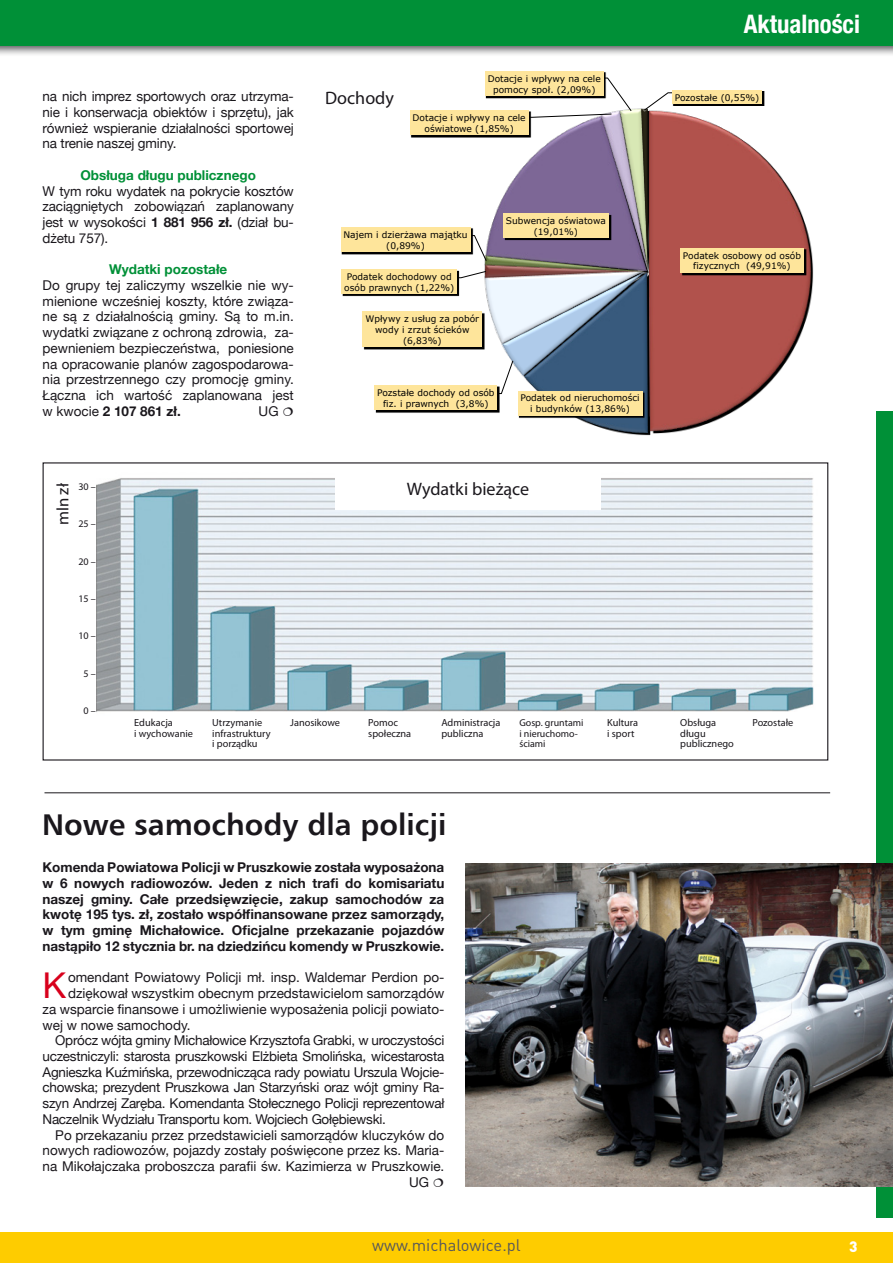
<style>
.page{position:relative;width:893px;height:1263px;background:#fff}
.page>*{position:absolute;margin:0;border:0;box-sizing:border-box;transform-origin:0 0}
.t1{font:35.55px "Helvetica Neue";color:#d8001c}
.t2{font:700 30px "Humnst 777 EU";color:#1a171c}
.t3{font:700 condensed 25.5px "Helvetica Neue LT Com";color:#fff}
.t4{font:18.15px "Myriad Pro";color:#1a171c}
.t5{font:16.8px "Myriad Pro";color:#1a171c}
.t6{font:16.5px "DIN Pro";color:#58585a}
.t7{font:900 15px "DIN";color:#fff}
.t8{font:13.5px/15.8px "Helvetica Neue";letter-spacing:-.01em;color:#1a171c;text-align:justify}
.t9{font:700 13.5px/15.8px "Helvetica Neue";color:#1a171c;text-align:justify}
.t10{font:700 13.5px "Helvetica Neue";color:#009037}
.t11{font:10.35px/10.4px "Myriad Pro";color:#1a171c}
.t12{font:10.05px "Myriad Pro";color:#1a171c}
.t13{font:9.9px/10.4px "Myriad Pro";color:#1a171c}
.t14{font:9px/10.9px "Verdana";color:#000;text-align:center}
.s1{font-weight:700}
</style>
<div class="page">
<div style="left:0;top:0;width:893px;height:56px;background:#1a171c;opacity:.75"></div>
<div style="left:0;top:0;width:893px;height:45px;background:#009037"></div>
<div style="left:0;top:1233px;width:893px;height:30px;background:#fecc00"></div>
<svg style="left:341px;top:71px;width:473px;height:365px"></svg>
<img style="left:96px;top:478px;width:718px;height:234px">
<div style="left:335px;top:467px;width:266px;height:43px;background:#fff"></div>
<div style="left:320px;top:85px;width:79px;height:24px;background:#fff"></div>
<div style="left:877px;top:411px;width:16px;height:807px;background:#009037"></div>
<hr style="left:44px;top:792px;width:786px;height:1px;background:#1a171c">
<img style="left:466px;top:864px;width:427px;height:323px">
<h3 class="t3" style="left:744px;top:8px;width:118px">Aktualności</h3>
<p class="t14" style="left:488px;top:73px;width:115px">Dotacje i wpływy na cele pomocy społ. (2,09%)</p>
<h3 class="t4" style="left:325px;top:87px;width:70px">Dochody</h3>
<p class="t8" style="left:43px;top:88px;width:253px">na nich imprez sportowych oraz utrzyma-</p>
<p class="t14" style="left:675px;top:92px;width:86px">Pozostałe (0,55%)</p>
<p class="t8" style="left:43px;top:104px;width:253px">nie i konserwacja obiektów i sprzętu), jak również wspieranie działalności sportowej na trenie naszej gminy.</p>
<p class="t10" style="left:80px;top:167px;width:177px">Obsługa długu publicznego</p>
<p class="t8" style="left:43px;top:183px;width:253px">W tym roku wydatek na pokrycie kosztów zaciągniętych zobowiązań zaplanowany jest w wysokości <span class="s1">1 881 956 zł.</span> (dział bu&shy;dżetu 757).</p>
<p class="t10" style="left:109px;top:261px;width:120px">Wydatki pozostałe</p>
<p class="t8" style="left:43px;top:277px;width:253px">Do grupy tej zaliczymy wszelkie nie wy&shy;mienione wcześniej koszty, które związa&shy;ne są z działalnością gminy. Są to m.in. wydatki związane z ochroną zdrowia, za&shy;pewnieniem bezpieczeństwa, poniesione na opracowanie planów zagospodarowa&shy;nia przestrzennego czy promocję gminy.<br>Łączna ich wartość zaplanowana jest w kwocie <span class="s1">2 107 861 zł.</span></p>
<p class="t14" style="left:413px;top:112px;width:115px">Dotacje i wpływy na cele oświatowe (1,85%)</p>
<p class="t14" style="left:506px;top:215px;width:102px">Subwencja oświatowa (19,01%)</p>
<p class="t14" style="left:343px;top:229px;width:126px">Najem i dzierżawa majątku (0,89%)</p>
<p class="t14" style="left:683px;top:250px;width:120px">Podatek osobowy od osób fizycznych (49,91%)</p>
<p class="t14" style="left:344px;top:271px;width:111px;text-align:left">Podatek dochodowy od osób prawnych (1,22%)</p>
<p class="t14" style="left:365px;top:314px;width:115px">Wpływy z usług za pobór wody i zrzut ścieków (6,83%)</p>
<p class="t14" style="left:377px;top:387px;width:119px">Pozstałe dochody od osób fiz. i prawnych (3,8%)</p>
<p class="t14" style="left:520px;top:393px;width:121px">Podatek od nieruchomości i budynków (13,86%)</p>
<p class="t8" style="left:259px;top:403px;width:21px">UG</p>
<p class="t5" style="left:53px;top:525px;width:44px;rotate:-90deg">mln zł</p>
<h3 class="t4" style="left:407px;top:478px;width:124px">Wydatki bieżące</h3>
<p class="t12" style="left:78px;top:480px;width:19px">30 –</p>
<p class="t12" style="left:78px;top:518px;width:19px">25 –</p>
<p class="t12" style="left:78px;top:555px;width:19px">20 –</p>
<p class="t12" style="left:78px;top:592px;width:19px">15 –</p>
<p class="t12" style="left:78px;top:630px;width:19px">10 –</p>
<p class="t12" style="left:84px;top:667px;width:14px">5 –</p>
<p class="t12" style="left:84px;top:705px;width:14px">0 –</p>
<p class="t11" style="left:134px;top:718px;width:60px">Edukacja<br>i wychowanie</p>
<p class="t11" style="left:212px;top:718px;width:60px">Utrzymanie infrastruktury i porządku</p>
<p class="t11" style="left:290px;top:718px;width:51px">Janosikowe</p>
<p class="t11" style="left:368px;top:718px;width:45px">Pomoc społeczna</p>
<p class="t11" style="left:441px;top:718px;width:61px">Administracja publiczna</p>
<p class="t13" style="left:519px;top:717px;width:66px">Gosp. gruntami i nieruchomo&shy;ściami</p>
<p class="t11" style="left:607px;top:718px;width:33px">Kultura i sport</p>
<p class="t11" style="left:680px;top:718px;width:55px">Obsługa długu publicznego</p>
<p class="t11" style="left:752px;top:718px;width:42px">Pozostałe</p>
<h2 class="t2" style="left:42px;top:806px;width:406px">Nowe samochody dla policji</h2>
<p class="t9" style="left:43px;top:859px;width:403px">Komenda Powiatowa Policji w Pruszkowie została wyposażona w 6 nowych radiowozów. Jeden z nich trafi do komisariatu naszej gminy. Całe przedsięwzięcie, zakup samochodów za kwotę 195 tys. zł, zostało współfinansowane przez samorządy, w tym gminę Michałowice. Oficjalne przekazanie pojazdów nastąpiło 12 stycznia br. na dziedzińcu komendy w Pruszkowie.</p>
<h1 class="t1" style="left:43px;top:964px;width:25px">K</h1>
<p class="t8" style="left:68px;top:969px;width:378px">omendant Powiatowy Policji mł. insp. Waldemar Perdion po-</p>
<p class="t8" style="left:68px;top:985px;width:378px">dziękował wszystkim obecnym przedstawicielom samorządów</p>
<p class="t8" style="left:43px;top:1001px;width:403px">za wsparcie finansowe i umożliwienie wyposażenia policji powiato-</p>
<p class="t8" style="left:43px;top:1017px;width:149px">wej w nowe samochody.</p>
<p class="t8" style="left:55px;top:1032px;width:391px">Oprócz wójta gminy Michałowice Krzysztofa Grabki, w uroczystości</p>
<p class="t8" style="left:43px;top:1048px;width:403px">uczestniczyli: starosta pruszkowski Elżbieta Smolińska, wicestarosta</p>
<p class="t8" style="left:43px;top:1064px;width:403px">Agnieszka Kuźmińska, przewodnicząca rady powiatu Urszula Wojcie-</p>
<p class="t8" style="left:43px;top:1079px;width:403px">chowska; prezydent Pruszkowa Jan Starzyński oraz wójt gminy Ra-</p>
<p class="t8" style="left:43px;top:1095px;width:403px">szyn Andrzej Zaręba. Komendanta Stołecznego Policji reprezentował</p>
<p class="t8" style="left:43px;top:1111px;width:345px">Naczelnik Wydziału Transportu kom. Wojciech Gołębiewski.</p>
<p class="t8" style="left:55px;top:1127px;width:391px">Po przekazaniu przez przedstawicieli samorządów kluczyków do</p>
<p class="t8" style="left:43px;top:1142px;width:403px">nowych radiowozów, pojazdy zostały poświęcone przez ks. Maria-</p>
<p class="t8" style="left:43px;top:1158px;width:403px">na Mikołajczaka proboszcza parafii św. Kazimierza w Pruszkowie.</p>
<p class="t8" style="left:409px;top:1174px;width:21px">UG</p>
<p class="t6" style="left:372px;top:1234px;width:150px">www.michalowice.pl</p>
<p class="t7" style="left:849px;top:1236px;width:10px">3</p>
</div>
